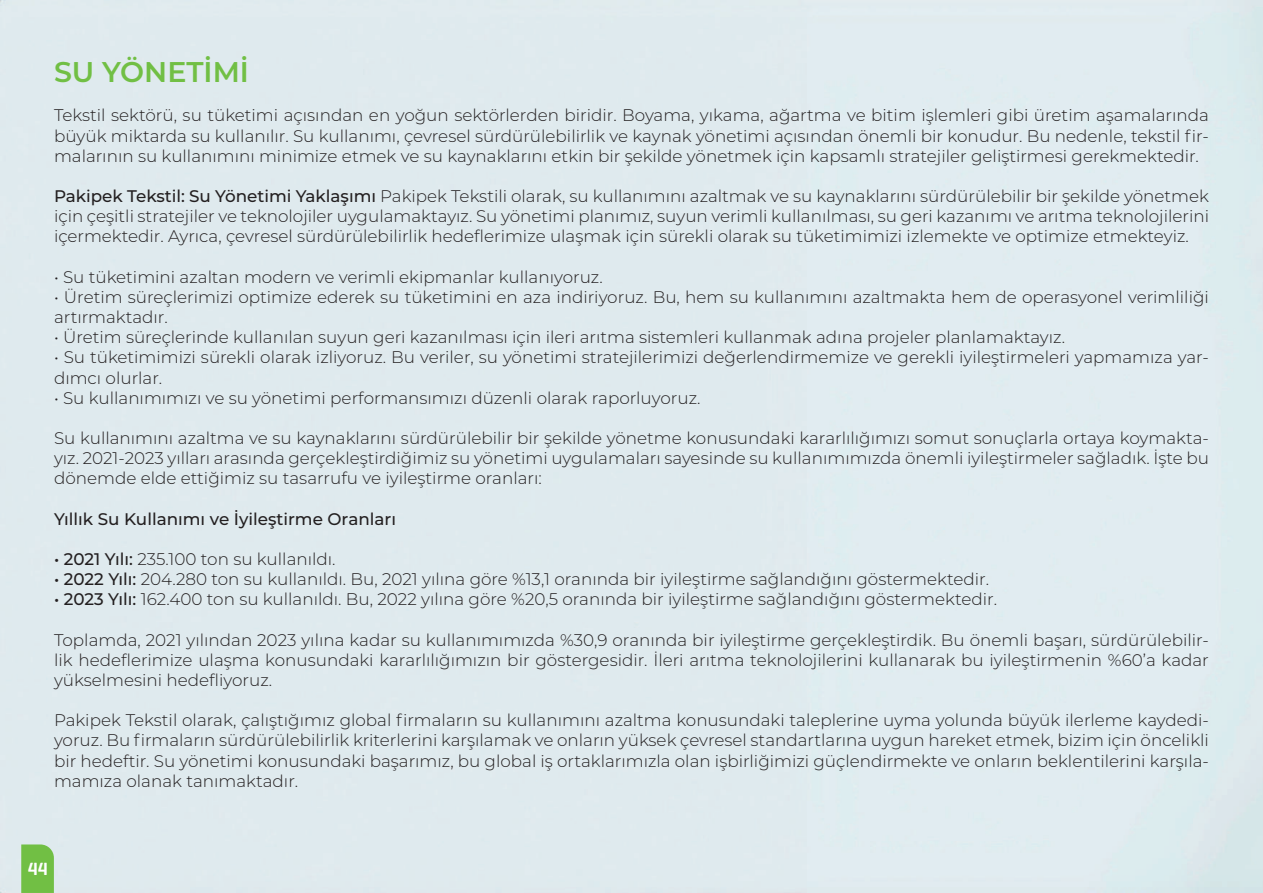
<style>
.page{position:relative;width:1263px;height:893px;background:#fff}
.page>*{position:absolute;margin:0;border:0;box-sizing:border-box;transform-origin:0 0}
.t1{font:600 28.5px "Montserrat";color:#71bf44}
.t2{font:600 18px "Geogrotesque";color:#fff}
.t3{font:300 16.8px/20.1px "Montserrat";color:#231f20;text-align:justify}
.t4{font:500 16.8px "Montserrat";color:#231f20}
.s1{font-weight:500}
</style>
<div class="page">
<svg style="left:21px;top:844px;width:33px;height:49px;background:#75c04b"></svg>
<h1 class="t1" style="left:54px;top:51px;width:196px">SU YÖNETİMİ</h1>
<p class="t3" style="left:54px;top:105px;width:1156px">Tekstil sektörü, su tüketimi açısından en yoğun sektörlerden biridir. Boyama, yıkama, ağartma ve bitim işlemleri gibi üretim aşamalarında büyük miktarda su kullanılır. Su kullanımı, çevresel sürdürülebilirlik ve kaynak yönetimi açısından önemli bir konudur. Bu nedenle, tekstil fir&shy;malarının su kullanımını minimize etmek ve su kaynaklarını etkin bir şekilde yönetmek için kapsamlı stratejiler geliştirmesi gerekmektedir.</p>
<p class="t3" style="left:54px;top:186px;width:1156px"><span class="s1">Pakipek Tekstil: Su Yönetimi Yaklaşımı</span> Pakipek Tekstili olarak, su kullanımını azaltmak ve su kaynaklarını sürdürülebilir bir şekilde yönetmek için çeşitli stratejiler ve teknolojiler uygulamaktayız. Su yönetimi planımız, suyun verimli kullanılması, su geri kazanımı ve arıtma teknolojilerini içermektedir. Ayrıca, çevresel sürdürülebilirlik hedeflerimize ulaşmak için sürekli olarak su tüketimimizi izlemekte ve optimize etmekteyiz.</p>
<p class="t3" style="left:54px;top:266px;width:550px">• Su tüketimini azaltan modern ve verimli ekipmanlar kullanıyoruz.</p>
<p class="t3" style="left:54px;top:286px;width:1156px">• Üretim süreçlerimizi optimize ederek su tüketimini en aza indiriyoruz. Bu, hem su kullanımını azaltmakta hem de operasyonel verimliliği artırmaktadır.</p>
<p class="t3" style="left:54px;top:327px;width:1012px">• Üretim süreçlerinde kullanılan suyun geri kazanılması için ileri arıtma sistemleri kullanmak adına projeler planlamaktayız.</p>
<p class="t3" style="left:54px;top:347px;width:1156px">• Su tüketimimizi sürekli olarak izliyoruz. Bu veriler, su yönetimi stratejilerimizi değerlendirmemize ve gerekli iyileştirmeleri yapmamıza yar&shy;dımcı olurlar.</p>
<p class="t3" style="left:54px;top:387px;width:648px">• Su kullanımımızı ve su yönetimi performansımızı düzenli olarak raporluyoruz.</p>
<p class="t3" style="left:54px;top:427px;width:1156px">Su kullanımını azaltma ve su kaynaklarını sürdürülebilir bir şekilde yönetme konusundaki kararlılığımızı somut sonuçlarla ortaya koymakta&shy;yız. 2021-2023 yılları arasında gerçekleştirdiğimiz su yönetimi uygulamaları sayesinde su kullanımımızda önemli iyileştirmeler sağladık. İşte bu dönemde elde ettiğimiz su tasarrufu ve iyileştirme oranları:</p>
<p class="t4" style="left:54px;top:507px;width:344px">Yıllık Su Kullanımı ve İyileştirme Oranları</p>
<p class="t3" style="left:54px;top:548px;width:283px"><span class="s1">• 2021 Yılı:</span> 235.100 ton su kullanıldı.</p>
<p class="t3" style="left:54px;top:569px;width:936px"><span class="s1">• 2022 Yılı:</span> 204.280 ton su kullanıldı. Bu, 2021 yılına göre %13,1 oranında bir iyileştirme sağlandığını göstermektedir.</p>
<p class="t3" style="left:54px;top:589px;width:944px"><span class="s1">• 2023 Yılı:</span> 162.400 ton su kullanıldı. Bu, 2022 yılına göre %20,5 oranında bir iyileştirme sağlandığını göstermektedir.</p>
<p class="t3" style="left:54px;top:629px;width:1156px">Toplamda, 2021 yılından 2023 yılına kadar su kullanımımızda %30,9 oranında bir iyileştirme gerçekleştirdik. Bu önemli başarı, sürdürülebilir&shy;lik hedeflerimize ulaşma konusundaki kararlılığımızın bir göstergesidir. İleri arıtma teknolojilerini kullanarak bu iyileştirmenin %60’a kadar yükselmesini hedefliyoruz.</p>
<p class="t3" style="left:54px;top:710px;width:1156px">Pakipek Tekstil olarak, çalıştığımız global firmaların su kullanımını azaltma konusundaki taleplerine uyma yolunda büyük ilerleme kaydedi&shy;yoruz. Bu firmaların sürdürülebilirlik kriterlerini karşılamak ve onların yüksek çevresel standartlarına uygun hareket etmek, bizim için öncelikli bir hedeftir. Su yönetimi konusundaki başarımız, bu global iş ortaklarımızla olan işbirliğimizi güçlendirmekte ve onların beklentilerini karşıla&shy;mamıza olanak tanımaktadır.</p>
<p class="t2" style="left:28px;top:857px;width:22px">44</p>
</div>
